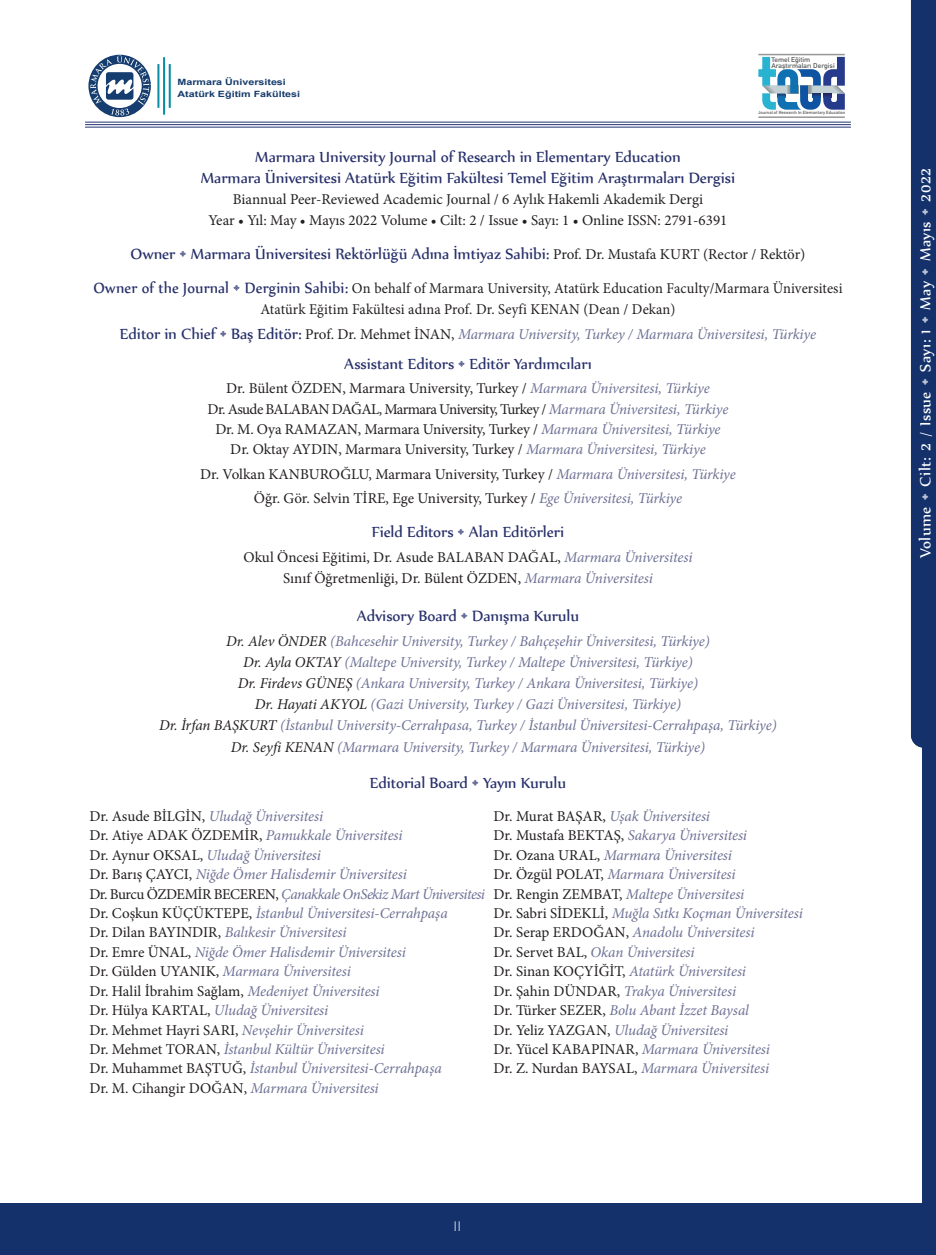
<style>
.page{position:relative;width:936px;height:1255px;background:#fff}
.page>*{position:absolute;margin:0;border:0;box-sizing:border-box;transform-origin:0 0}
.JENERİK_nORMAL{font:18px "Nyala";color:#262f6a}
.t1{font:18px "Nyala";letter-spacing:.03em;color:#fff}
.JENERİK_nORMAL-2{font:italic 15px/21px "Minion Pro";letter-spacing:-.01em;color:#6c7194;text-align:center}
.JENERİK_nORMAL-3{font:15px/20.2px "Minion Pro";color:#231f20;text-align:center}
.JENERİK_nORMAL-4{font:15px/21px "Minion Pro";color:#231f20;text-align:center;scale:.96 1}
.JENERİK_nORMAL-5{font:italic 15px "Minion Pro";letter-spacing:-.04em;color:#6c7194}
.t2{font:300 13.5px "DI Nbek";color:#fff}
.t3{font:700 8.55px/11.9px "Arial";color:#163c6c;scale:1.24 1}
.t4{font:700 6.75px "DIN Alternate";color:#58595b;scale:1.06 1}
.t5{font:700 4.35px "DIN Alternate";color:#58595b;scale:1.06 1}
.s1{font-family:"Minion Pro";font-size:15px;color:#231f20}
.s2{font-family:"Nyala";font-size:18px;color:#262f6a}
.s3{font-family:"Nyala";font-style:normal;font-size:18px;color:#262f6a}
.s4{font-style:normal;color:#231f20}
.s5{font-style:italic;color:#6c7194}
.s6{color:#231f20}
</style>
<div class="page">
<hr style="left:157px;top:64px;width:2px;height:44px;background:#0a8ca2">
<hr style="left:169px;top:64px;width:2px;height:44px;background:#0a8ca2">
<hr style="left:163px;top:57px;width:2px;height:58px;background:#0a8ca2">
<svg style="left:88px;top:54px;width:63px;height:64px"></svg>
<div style="left:0;top:1202px;width:922px;height:52px;background:#14316c"></div>
<div style="left:922px;top:711px;width:13px;height:543px;background:#14316c"></div>
<hr style="left:85px;top:122px;width:765px;height:1px;background:#253573">
<hr style="left:85px;top:124px;width:765px;height:1px;background:#253573">
<hr style="left:85px;top:127px;width:765px;height:1px;background:#253573">
<div style="left:911px;top:0;width:24px;height:747px;background:#14316c"></div>
<hr style="left:758px;top:116px;width:86px;height:2px;background:#999">
<hr style="left:758px;top:54px;width:86px;height:1px;background:#999">
<svg style="left:758px;top:57px;width:86px;height:53px"></svg>
<p class="t3" style="left:177px;top:77px;width:100px">Marmara Üniversitesi<br>Atatürk Eğitim Fakültesi</p>
<p class="t4" style="left:771px;top:55px;width:38px">Temel Eğitim</p>
<p class="t4" style="left:771px;top:60px;width:61px">Araştırmaları Dergisi</p>
<p class="t5" style="left:758px;top:109px;width:84px">Journal of Research In Elemantary Education</p>
<p class="JENERİK_nORMAL" style="left:255px;top:146px;width:427px">Marmara University Journal of Research in Elementary Education</p>
<p class="JENERİK_nORMAL" style="left:201px;top:167px;width:536px">Marmara Üniversitesi Atatürk Eğitim Fakültesi Temel Eğitim Araştırmaları Dergisi</p>
<p class="JENERİK_nORMAL-3" style="left:208px;top:189px;width:520px;line-height:21px">Biannual Peer-Reviewed Academic Journal / 6 Aylık Hakemli Akademik Dergi<br>Year • Yıl: May • Mayıs 2022 Volume • Cilt: 2 / Issue • Sayı: 1 • Online ISSN: 2791-6391</p>
<p class="JENERİK_nORMAL" style="left:130px;top:243px;width:676px">Owner • Marmara Üniversitesi Rektörlüğü Adına İmtiyaz Sahibi: <span class="s1">Prof. Dr. Mustafa KURT (Rector / Rektör)</span></p>
<p class="JENERİK_nORMAL-4" style="left:93px;top:278px;width:781px"><span class="s2">Owner of the Journal • Derginin Sahibi:</span> On behalf of Marmara University, Atatürk Education Faculty/Marmara Üniversitesi<br>Atatürk Eğitim Fakültesi adına Prof. Dr. Seyfi KENAN (Dean / Dekan)</p>
<p class="JENERİK_nORMAL-2" style="left:120px;top:324px;width:697px"><span class="s3">Editor in Chief • Baş Editör:</span> <span class="s4">Prof. Dr. Mehmet İNAN,</span> Marmara University, Turkey / Marmara Üniversitesi, Türkiye</p>
<p class="JENERİK_nORMAL" style="left:344px;top:353px;width:249px">Assistant Editors • Editör Yardımcıları</p>
<p class="JENERİK_nORMAL-3" style="left:208px;top:378px;width:522px">Dr. Bülent ÖZDEN, Marmara University, Turkey / <span class="s5">Marmara Üniversitesi, Türkiye<br></span>Dr. Asude BALABAN DAĞAL, Marmara University, Turkey / <span class="s5">Marmara Üniversitesi, Türkiye </span>Dr. M. Oya RAMAZAN, Marmara University, Turkey / <span class="s5">Marmara Üniversitesi, Türkiye </span>Dr. Oktay AYDIN, Marmara University, Turkey / <span class="s5">Marmara Üniversitesi, Türkiye</span></p>
<p class="JENERİK_nORMAL-3" style="left:200px;top:463px;width:537px">Dr. Volkan KANBUROĞLU, Marmara University, Turkey / <span class="s5">Marmara Üniversitesi, Türkiye</span></p>
<p class="JENERİK_nORMAL-3" style="left:254px;top:488px;width:430px">Öğr. Gör. Selvin TİRE, Ege University, Turkey / <span class="s5">Ege Üniversitesi, Türkiye</span></p>
<p class="JENERİK_nORMAL" style="left:372px;top:521px;width:194px">Field Editors • Alan Editörleri</p>
<p class="JENERİK_nORMAL-3" style="left:243px;top:547px;width:450px;line-height:21px">Okul Öncesi Eğitimi, Dr. Asude BALABAN DAĞAL, <span class="s5">Marmara Üniversitesi<br></span>Sınıf Öğretmenliği, Dr. Bülent ÖZDEN, <span class="s5">Marmara Üniversitesi</span></p>
<p class="JENERİK_nORMAL" style="left:357px;top:605px;width:224px">Advisory Board • Danışma Kurulu</p>
<p class="JENERİK_nORMAL-2" style="left:159px;top:631px;width:619px"><span class="s6">Dr. Alev ÖNDER</span> (Bahcesehir University, Turkey / Bahçeşehir Üniversitesi, Türkiye)<br><span class="s6">Dr. Ayla OKTAY</span> (Maltepe University, Turkey / Maltepe Üniversitesi, Türkiye)<br><span class="s6">Dr. Firdevs GÜNEŞ</span> (Ankara University, Turkey / Ankara Üniversitesi, Türkiye)<br><span class="s6">Dr. Hayati AKYOL</span> (Gazi University, Turkey / Gazi Üniversitesi, Türkiye)<br><span class="s6">Dr. İrfan BAŞKURT</span> (İstanbul University-Cerrahpasa, Turkey / İstanbul Üniversitesi-Cerrahpaşa, Türkiye)<br><span class="s6">Dr. Seyfi KENAN</span> (Marmara University, Turkey / Marmara Üniversitesi, Türkiye)</p>
<p class="JENERİK_nORMAL" style="left:370px;top:772px;width:198px">Editorial Board • Yayın Kurulu</p>
<p class="JENERİK_nORMAL-2" style="left:89px;top:805px;width:235px"><span class="s4">Dr. Asude BİLGİN,</span> Uludağ Üniversitesi</p>
<p class="JENERİK_nORMAL-2" style="left:493px;top:805px;width:218px"><span class="s4">Dr. Murat BAŞAR,</span> Uşak Üniversitesi</p>
<p class="JENERİK_nORMAL-2" style="left:89px;top:825px;width:315px"><span class="s4">Dr. Atiye ADAK ÖZDEMİR,</span> Pamukkale Üniversitesi</p>
<p class="JENERİK_nORMAL-2" style="left:493px;top:825px;width:255px"><span class="s4">Dr. Mustafa BEKTAŞ,</span> Sakarya Üniversitesi</p>
<p class="JENERİK_nORMAL-2" style="left:89px;top:844px;width:233px"><span class="s4">Dr. Aynur OKSAL,</span> Uludağ Üniversitesi</p>
<p class="JENERİK_nORMAL-2" style="left:493px;top:844px;width:240px"><span class="s4">Dr. Ozana URAL,</span> Marmara Üniversitesi</p>
<p class="JENERİK_nORMAL-2" style="left:89px;top:863px;width:319px"><span class="s4">Dr. Barış ÇAYCI,</span> Niğde Ömer Halisdemir Üniversitesi</p>
<p class="JENERİK_nORMAL-2" style="left:493px;top:863px;width:243px"><span class="s4">Dr. Özgül POLAT,</span> Marmara Üniversitesi</p>
<p class="JENERİK_nORMAL-5" style="left:89px;top:883px;width:397px"><span class="s4">Dr. Burcu ÖZDEMİR BECEREN,</span> Çanakkale OnSekiz Mart Üniversitesi</p>
<p class="JENERİK_nORMAL-2" style="left:493px;top:883px;width:252px"><span class="s4">Dr. Rengin ZEMBAT,</span> Maltepe Üniversitesi</p>
<p class="JENERİK_nORMAL-2" style="left:89px;top:902px;width:360px"><span class="s4">Dr. Coşkun KÜÇÜKTEPE,</span> İstanbul Üniversitesi-Cerrahpaşa</p>
<p class="JENERİK_nORMAL-2" style="left:493px;top:902px;width:311px"><span class="s4">Dr. Sabri SİDEKLİ,</span> Muğla Sıtkı Koçman Üniversitesi</p>
<p class="JENERİK_nORMAL-2" style="left:89px;top:922px;width:259px"><span class="s4">Dr. Dilan BAYINDIR,</span> Balıkesir Üniversitesi</p>
<p class="JENERİK_nORMAL-2" style="left:493px;top:922px;width:262px"><span class="s4">Dr. Serap ERDOĞAN,</span> Anadolu Üniversitesi</p>
<p class="JENERİK_nORMAL-2" style="left:89px;top:941px;width:318px"><span class="s4">Dr. Emre ÜNAL,</span> Niğde Ömer Halisdemir Üniversitesi</p>
<p class="JENERİK_nORMAL-2" style="left:493px;top:941px;width:202px"><span class="s4">Dr. Servet BAL,</span> Okan Üniversitesi</p>
<p class="JENERİK_nORMAL-2" style="left:89px;top:960px;width:263px"><span class="s4">Dr. Gülden UYANIK,</span> Marmara Üniversitesi</p>
<p class="JENERİK_nORMAL-2" style="left:493px;top:960px;width:254px"><span class="s4">Dr. Sinan KOÇYİĞİT,</span> Atatürk Üniversitesi</p>
<p class="JENERİK_nORMAL-3" style="left:89px;top:980px;width:292px">Dr. Halil İbrahim Sağlam, <span class="s5">Medeniyet Üniversitesi</span></p>
<p class="JENERİK_nORMAL-2" style="left:493px;top:980px;width:244px"><span class="s4">Dr. Şahin DÜNDAR,</span> Trakya Üniversitesi</p>
<p class="JENERİK_nORMAL-2" style="left:89px;top:999px;width:240px"><span class="s4">Dr. Hülya KARTAL,</span> Uludağ Üniversitesi</p>
<p class="JENERİK_nORMAL-2" style="left:493px;top:999px;width:257px"><span class="s4">Dr. Türker SEZER,</span> Bolu Abant İzzet Baysal</p>
<p class="JENERİK_nORMAL-2" style="left:89px;top:1019px;width:276px"><span class="s4">Dr. Mehmet Hayri SARI,</span> Nevşehir Üniversitesi</p>
<p class="JENERİK_nORMAL-2" style="left:493px;top:1019px;width:236px"><span class="s4">Dr. Yeliz YAZGAN,</span> Uludağ Üniversitesi</p>
<p class="JENERİK_nORMAL-2" style="left:89px;top:1038px;width:297px"><span class="s4">Dr. Mehmet TORAN,</span> İstanbul Kültür Üniversitesi</p>
<p class="JENERİK_nORMAL-2" style="left:493px;top:1038px;width:278px"><span class="s4">Dr. Yücel KABAPINAR,</span> Marmara Üniversitesi</p>
<p class="JENERİK_nORMAL-2" style="left:89px;top:1058px;width:354px"><span class="s4">Dr. Muhammet BAŞTUĞ,</span> İstanbul Üniversitesi-Cerrahpaşa</p>
<p class="JENERİK_nORMAL-2" style="left:493px;top:1058px;width:277px"><span class="s4">Dr. Z. Nurdan BAYSAL,</span> Marmara Üniversitesi</p>
<p class="JENERİK_nORMAL-3" style="left:89px;top:1077px;width:291px">Dr. M. Cihangir DOĞAN, <span class="s5">Marmara Üniversitesi</span></p>
<p class="t2" style="left:453px;top:1218px;width:9px">II</p>
<p class="t1" style="left:914px;top:558px;width:392px;rotate:-90deg">Volume • Cilt: 2 / Issue • Sayı: 1 • May • Mayıs • 2022</p>
</div>
